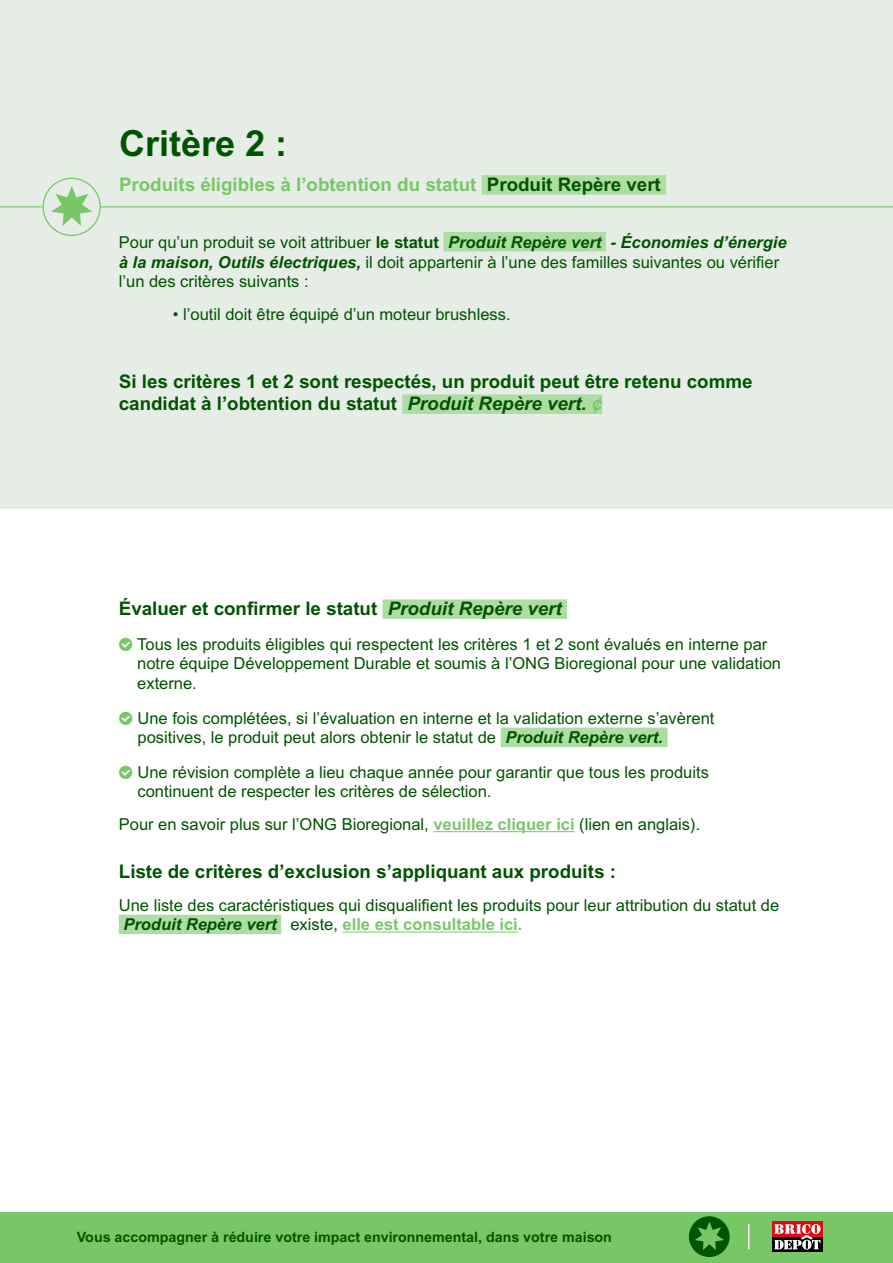
<style>
.page{position:relative;width:893px;height:1263px;background:#fff}
.page>*{position:absolute;margin:0;border:0;box-sizing:border-box;transform-origin:0 0}
.t1{font:700 36px "Arial MT Std";color:#005400}
.t2{font:700 18.75px/22.5px "Arial MT Std";color:#005400}
.t3{font:700 18.75px "Arial MT Std";color:#78c766}
.t4{font:16.5px/19.8px "Arial MT Std";color:#005400}
.t5{font:700 14.25px "Arial MT Std";color:#005400}
.s1{color:#005400}
.s2{font-weight:700}
.s3{font-weight:700;font-style:italic}
.s4{font-style:italic}
.s5{font-style:italic;color:#78c766}
.s6{font-weight:700;color:#78c766}
</style>
<div class="page">
<div style="left:0;top:1212px;width:893px;height:51px;background:#78c766"></div>
<div style="left:689px;top:1216px;width:41px;height:41px;background:#005400;border-radius:50%"></div>
<svg style="left:695px;top:1222px;width:29px;height:28px"></svg>
<svg style="left:772px;top:1237px;width:50px;height:15px"></svg>
<div style="left:772px;top:1221px;width:50px;height:16px;background:#e30613"></div>
<svg style="left:774px;top:1224px;width:46px;height:25px"></svg>
<svg style="left:748px;top:1224px;width:1px;height:25px"></svg>
<div style="left:0;top:0;width:893px;height:508px;background:#e6ede6"></div>
<div style="left:444px;top:232px;width:162px;height:19px;background:#aedda3"></div>
<div style="left:402px;top:394px;width:200px;height:20px;background:#aedda3"></div>
<div style="left:382px;top:599px;width:185px;height:20px;background:#aedda3"></div>
<div style="left:501px;top:727px;width:167px;height:20px;background:#aedda3"></div>
<hr style="left:433px;top:831px;width:142px;height:1px;background:#78c766">
<div style="left:119px;top:915px;width:162px;height:19px;background:#aedda3"></div>
<hr style="left:343px;top:932px;width:175px;height:1px;background:#78c766">
<hr style="left:0;top:206px;width:893px;height:1px;background:#78c766">
<div style="left:43px;top:178px;width:57px;height:57px;background:#e6ede6;border-radius:50%"></div>
<div style="left:43px;top:178px;width:58px;height:58px;border:1px solid #78c766;border-radius:50%"></div>
<svg style="left:51px;top:184px;width:41px;height:42px"></svg>
<div style="left:482px;top:175px;width:184px;height:20px;background:#aedda3"></div>
<h1 class="t1" style="left:245px;top:120px;width:22px">1</h1>
<h1 class="t1" style="left:119px;top:122px;width:170px">Critère 2 :</h1>
<p class="t3" style="left:119px;top:173px;width:543px">Produits éligibles à l’obtention du statut <span class="s1">Produit Repère vert</span></p>
<p class="t3" style="left:119px;top:171px;width:89px">Critère 1 :</p>
<p class="t4" style="left:119px;top:232px;width:669px">Pour qu’un produit se voit attribuer <span class="s2">le statut</span> <span class="s3">Produit Repère vert - Économies d’énergie à la maison, Outils électriques,</span> il doit appartenir à l’une des familles suivantes ou vérifier l’un des critères suivants :</p>
<p class="t4" style="left:173px;top:304px;width:339px">• l’outil doit être équipé d’un moteur brushless.</p>
<p class="t4" style="left:121px;top:232px;width:74px">Critère 2 :</p>
<p class="t2" style="left:119px;top:370px;width:635px">Si les critères 1 et 2 sont respectés, un produit peut être retenu comme candidat à l’obtention du statut <span class="s4">Produit Repère vert.</span> <span class="s5">¢</span></p>
<p class="t2" style="left:119px;top:597px;width:444px">Évaluer et confirmer le statut <span class="s4">Produit Repère vert</span></p>
<p class="t4" style="left:137px;top:634px;width:645px">Tous les produits éligibles qui respectent les critères 1 et 2 sont évalués en interne par notre équipe Développement Durable et soumis à l’ONG Bioregional pour une validation externe.</p>
<p class="t4" style="left:138px;top:708px;width:578px">Une fois complétées, si l’évaluation en interne et la validation externe s’avèrent positives, le produit peut alors obtenir le statut de <span class="s3">Produit Repère vert.</span></p>
<p class="t4" style="left:138px;top:762px;width:573px">Une révision complète a lieu chaque année pour garantir que tous les produits continuent de respecter les critères de sélection.</p>
<p class="t4" style="left:119px;top:814px;width:583px">Pour en savoir plus sur l’ONG Bioregional, <span class="s6">veuillez cliquer ici</span> (lien en anglais).</p>
<p class="t2" style="left:119px;top:860px;width:499px">Liste de critères d’exclusion s’appliquant aux produits :</p>
<p class="t4" style="left:119px;top:895px;width:662px">Une liste des caractéristiques qui disqualifient les produits pour leur attribution du statut de<br><span class="s3">Produit Repère vert</span> existe, <span class="s6">elle est consultable ici.</span></p>
<p class="t5" style="left:77px;top:1228px;width:537px">Vous accompagner à réduire votre impact environnemental, dans votre maison</p>
</div>
